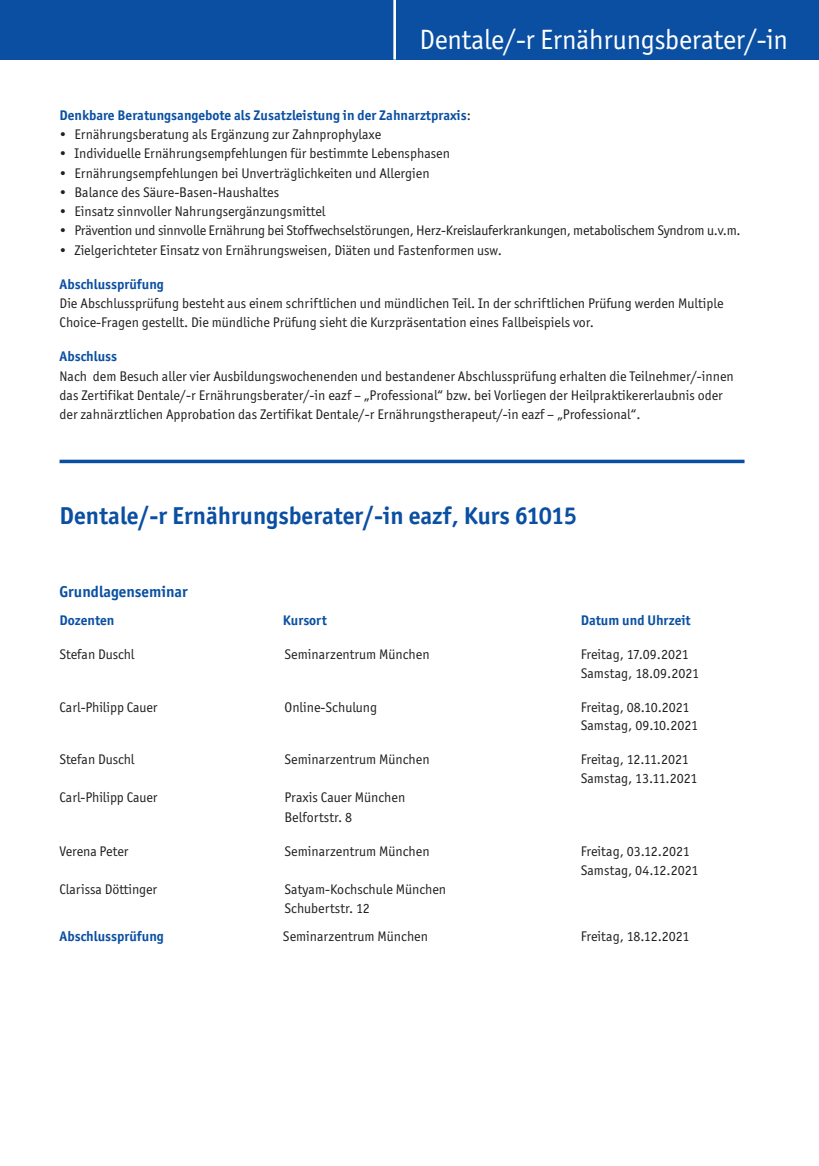
<style>
.page{position:relative;width:819px;height:1166px;background:#fff}
.page>*{position:absolute;margin:0;border:0;box-sizing:border-box;transform-origin:0 0}
.t1{font:28px "Officina San ITC";letter-spacing:-.01em;color:#fff}
.t2{font:700 24.5px "Officina San ITC";color:#0a4fa2}
.t3{font:700 15.75px "Officina San ITC";color:#0a4fa2}
.t4{font:14px/19.2px "Officina San ITC";color:#231f20}
.t5{font:700 14px "Officina San ITC";color:#0a4fa2}
.s1{font-weight:400;color:#231f20}
</style>
<div class="page">
<div style="left:0;top:0;width:819px;height:60px;background:#0a4fa2"></div>
<hr style="left:393px;top:0;width:3px;height:60px;background:#fff">
<hr style="left:60px;top:460px;width:684px;height:3px;background:#0a4fa2">
<h1 class="t1" style="left:419px;top:23px;width:370px">Dentale/-r Ernährungsberater/-in</h1>
<p class="t5" style="left:60px;top:110px;width:413px">Denkbare Beratungsangebote als Zusatzleistung in der Zahnarztpraxis<span class="s1">:</span></p>
<p class="t4" style="left:60px;top:125px;width:323px">• Ernährungsberatung als Ergänzung zur Zahnprophylaxe</p>
<p class="t4" style="left:60px;top:144px;width:392px">• Individuelle Ernährungsempfehlungen für bestimmte Lebensphasen</p>
<p class="t4" style="left:60px;top:163px;width:371px">• Ernährungsempfehlungen bei Unverträglichkeiten und Allergien</p>
<p class="t4" style="left:60px;top:182px;width:221px">• Balance des Säure-Basen-Haushaltes</p>
<p class="t4" style="left:60px;top:202px;width:267px">• Einsatz sinnvoller Nahrungsergänzungsmittel</p>
<p class="t4" style="left:60px;top:221px;width:682px">• Prävention und sinnvolle Ernährung bei Stoffwechselstörungen, Herz-Kreislauferkrankungen, metabolischem Syndrom u.v.m.</p>
<p class="t4" style="left:60px;top:240px;width:444px">• Zielgerichteter Einsatz von Ernährungsweisen, Diäten und Fastenformen usw.</p>
<p class="t5" style="left:60px;top:279px;width:106px">Abschlussprüfung</p>
<p class="t4" style="left:60px;top:294px;width:665px">Die Abschlussprüfung besteht aus einem schriftlichen und mündlichen Teil. In der schriftlichen Prüfung werden Multiple<br>Choice-Fragen gestellt. Die mündliche Prüfung sieht die Kurzpräsentation eines Fallbeispiels vor.</p>
<p class="t5" style="left:60px;top:352px;width:59px">Abschluss</p>
<p class="t4" style="left:60px;top:366px;width:675px">Nach dem Besuch aller vier Ausbildungswochenenden und bestandener Abschlussprüfung erhalten die Teilnehmer/-innen das Zertifikat Dentale/-r Ernährungsberater/-in eazf – „Professional“ bzw. bei Vorliegen der Heilpraktikererlaubnis oder der zahnärztlichen Approbation das Zertifikat Dentale/-r Ernährungstherapeut/-in eazf – „Professional“.</p>
<h2 class="t2" style="left:60px;top:507px;width:519px">Dentale/-r Ernährungsberater/-in eazf, Kurs 61015</h2>
<p class="t3" style="left:60px;top:586px;width:130px">Grundlagenseminar</p>
<p class="t5" style="left:60px;top:615px;width:56px">Dozenten</p>
<p class="t5" style="left:283px;top:615px;width:45px">Kursort</p>
<p class="t5" style="left:580px;top:615px;width:111px">Datum und Uhrzeit</p>
<p class="t4" style="left:60px;top:644px;width:76px">Stefan Duschl</p>
<p class="t4" style="left:284px;top:644px;width:147px">Seminarzentrum München</p>
<p class="t4" style="left:580px;top:644px;width:120px">Freitag, 17.09.2021<br>Samstag, 18.09.2021</p>
<p class="t4" style="left:60px;top:697px;width:100px">Carl-Philipp Cauer</p>
<p class="t4" style="left:284px;top:697px;width:94px">Online-Schulung</p>
<p class="t4" style="left:580px;top:698px;width:119px;line-height:17.5px">Freitag, 08.10.2021<br>Samstag, 09.10.2021</p>
<p class="t4" style="left:59px;top:749px;width:76px">Stefan Duschl</p>
<p class="t4" style="left:284px;top:749px;width:147px">Seminarzentrum München</p>
<p class="t4" style="left:580px;top:749px;width:118px">Freitag, 12.11.2021<br>Samstag, 13.11.2021</p>
<p class="t4" style="left:59px;top:788px;width:100px">Carl-Philipp Cauer</p>
<p class="t4" style="left:284px;top:788px;width:122px">Praxis Cauer München<br>Belfortstr. 8</p>
<p class="t4" style="left:59px;top:841px;width:70px">Verena Peter</p>
<p class="t4" style="left:284px;top:841px;width:147px">Seminarzentrum München</p>
<p class="t4" style="left:580px;top:841px;width:119px">Freitag, 03.12.2021<br>Samstag, 04.12.2021</p>
<p class="t4" style="left:59px;top:880px;width:99px">Clarissa Döttinger</p>
<p class="t4" style="left:284px;top:880px;width:163px">Satyam-Kochschule München<br>Schubertstr. 12</p>
<p class="t5" style="left:60px;top:932px;width:106px">Abschlussprüfung</p>
<p class="t4" style="left:283px;top:927px;width:147px">Seminarzentrum München</p>
<p class="t4" style="left:580px;top:927px;width:110px">Freitag, 18.12.2021</p>
</div>
